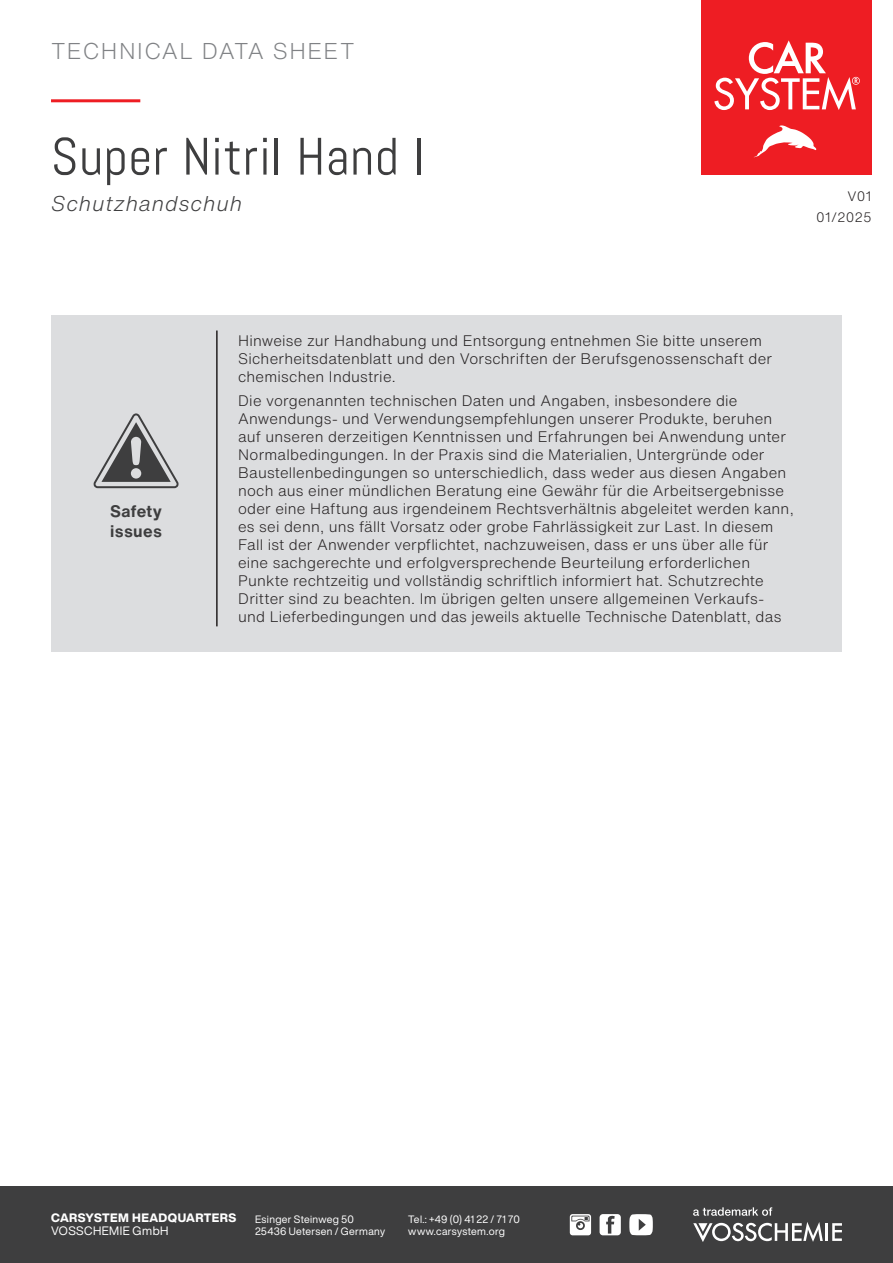
<style>
.page{position:relative;width:893px;height:1263px;background:#fff}
.page>*{position:absolute;margin:0;border:0;box-sizing:border-box;transform-origin:0 0}
.t1{font:52.5px "Abel";letter-spacing:.015em;color:#3e3e3f}
.t2{font:300 22.5px "Helvetica Now Text";letter-spacing:.065em;color:#808285}
.t3{font:italic 300 21px "Helvetica Now Text";letter-spacing:.045em;color:#3e3e3f}
.t4{font:700 16.5px/19.8px "Helvetica Now Text";letter-spacing:.02em;color:#3e3e3f}
.t5{font:300 15px/18px "Helvetica Now Text";letter-spacing:.015em;color:#231f20}
.t6{font:300 13.5px/20.4px "Helvetica Now Text";letter-spacing:.005em;color:#231f20;text-align:right}
.t7{font:800 12px "Helvetica Now Display";letter-spacing:.03em;color:#fff}
.t8{font:12px "Helvetica Now Display";letter-spacing:.04em;color:#fff}
.t9{font:10.5px/12px "Helvetica Now Display";letter-spacing:.03em;color:#fff}
</style>
<div class="page">
<div style="left:0;top:1186px;width:893px;height:77px;background:#3e3e3f"></div>
<svg style="left:629px;top:1214px;width:24px;height:21px"></svg>
<svg style="left:600px;top:1214px;width:21px;height:21px"></svg>
<svg style="left:570px;top:1214px;width:21px;height:21px"></svg>
<hr style="left:51px;top:99px;width:89px;height:3px;background:#ee1d23">
<div style="left:702px;top:0;width:170px;height:174px;background:#ee1d23"></div>
<svg style="left:714px;top:40px;width:146px;height:70px"></svg>
<svg style="left:754px;top:125px;width:62px;height:32px"></svg>
<hr style="left:825px;top:1223px;width:3px;height:18px;background:#fff">
<svg style="left:832px;top:1223px;width:10px;height:18px"></svg>
<svg style="left:693px;top:1222px;width:130px;height:20px"></svg>
<svg style="left:693px;top:1207px;width:79px;height:9px"></svg>
<div style="left:51px;top:316px;width:170px;height:336px;background:#dcdddf"></div>
<div style="left:221px;top:316px;width:621px;height:336px;background:#dcdddf"></div>
<svg style="left:93px;top:413px;width:86px;height:75px"></svg>
<hr style="left:216px;top:330px;width:2px;height:296px;background:#231f20">
<h2 class="t2" style="left:51px;top:34px;width:305px">TECHNICAL DATA SHEET</h2>
<h1 class="t1" style="left:51px;top:123px;width:375px">Super Nitril Hand I</h1>
<h3 class="t3" style="left:51px;top:188px;width:193px">Schutzhandschuh</h3>
<p class="t6" style="left:816px;top:186px;width:57px">V01<br>01/2025</p>
<p class="t4" style="left:110px;top:501px;width:53px">Safety issues</p>
<p class="t5" style="left:238px;top:331px;width:535px">Hinweise zur Handhabung und Entsorgung entnehmen Sie bitte unserem<br>Sicherheitsdatenblatt und den Vorschriften der Berufsgenossenschaft der chemischen Industrie.</p>
<p class="t5" style="left:238px;top:391px;width:557px">Die vorgenannten technischen Daten und Angaben, insbesondere die Anwendungs- und Verwendungsempfehlungen unserer Produkte, beruhen auf unseren derzeitigen Kenntnissen und Erfahrungen bei Anwendung unter Normalbedingungen. In der Praxis sind die Materialien, Untergründe oder Baustellenbedingungen so unterschiedlich, dass weder aus diesen Angaben noch aus einer mündlichen Beratung eine Gewähr für die Arbeitsergebnisse oder eine Haftung aus irgendeinem Rechtsverhältnis abgeleitet werden kann, es sei denn, uns fällt Vorsatz oder grobe Fahrlässigkeit zur Last. In diesem Fall ist der Anwender verpflichtet, nachzuweisen, dass er uns über alle für eine sachgerechte und erfolgversprechende Beurteilung erforderlichen Punkte rechtzeitig und vollständig schriftlich informiert hat. Schutzrechte Dritter sind zu beachten. Im übrigen gelten unsere allgemeinen Verkaufs&shy;und Lieferbedingungen und das jeweils aktuelle Technische Datenblatt, das</p>
<p class="t7" style="left:51px;top:1209px;width:187px">CARSYSTEM HEADQUARTERS</p>
<p class="t8" style="left:51px;top:1223px;width:119px">VOSSCHEMIE GmbH</p>
<p class="t9" style="left:255px;top:1213px;width:131px">Esinger Steinweg 50<br>25436 Uetersen / Germany</p>
<p class="t9" style="left:408px;top:1213px;width:113px">Tel.: +49 (0) 41 22 / 71 70 www.carsystem.org</p>
</div>
